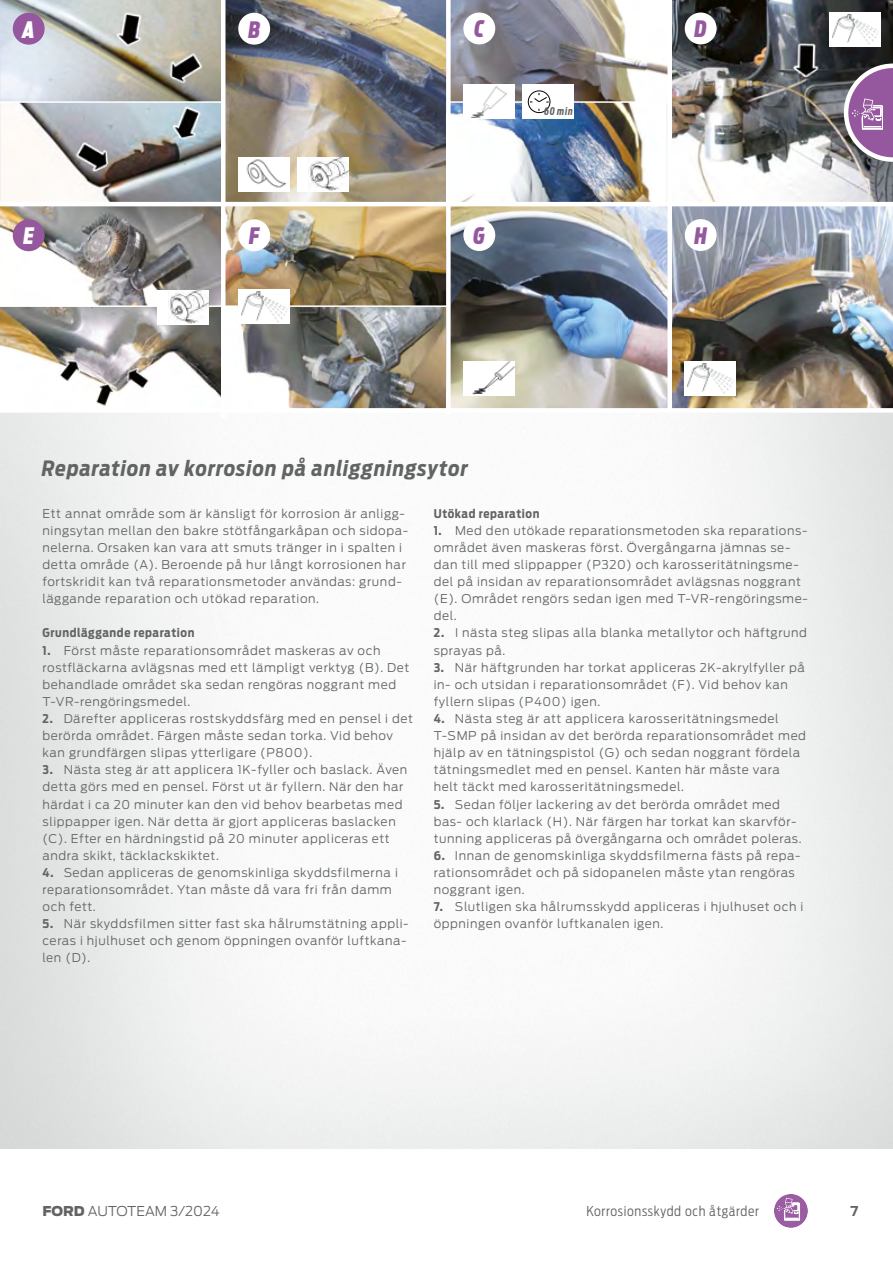
<style>
.page{position:relative;width:893px;height:1263px;background:#fff}
.page>*{position:absolute;margin:0;border:0;box-sizing:border-box;transform-origin:0 0}
.t1{font:italic 900 22.5px "Ford Antenna Extra Cond";color:#95589e}
.t2{font:italic 900 22.5px "Ford Antenna Extra Cond";color:#fff}
.t3{font:italic 700 21px "Ford Antenna Cond";letter-spacing:.045em;color:#626463}
.t4{font:300 13.5px "Ford Antenna Cond";letter-spacing:.05em;color:#626463}
.t5{font:300 13.5px "Ford Antenna";color:#626463}
.t6{font:700 13.5px "Ford Antenna";color:#626463}
.t7{font:300 12px/17.1px "Ford Antenna";letter-spacing:.05em;color:#626463}
.t8{font:700 12px "Ford Antenna Cond";letter-spacing:.05em;color:#626463}
.t9{font:italic 700 10.5px "Ford Antenna Extra Cond";color:#626463}
.s1{font-family:"Ford Antenna Cond";font-weight:700}
.s2{font-weight:900}
</style>
<div class="page">
<img style="left:1px;top:0;width:445px;height:408px">
<img style="left:451px;top:0;width:216px;height:101px">
<img style="left:451px;top:103px;width:205px;height:99px">
<img style="left:451px;top:206px;width:216px;height:202px">
<img style="left:672px;top:0;width:221px;height:408px">
<hr style="left:221px;top:0;width:4px;height:419px;background:#fff">
<div style="left:238px;top:157px;width:51px;height:34px;background:#fff"></div>
<img style="left:246px;top:159px;width:41px;height:29px">
<div style="left:829px;top:13px;width:51px;height:34px;background:#fff"></div>
<img style="left:832px;top:14px;width:47px;height:31px">
<div style="left:298px;top:157px;width:51px;height:34px;background:#fff"></div>
<img style="left:310px;top:157px;width:39px;height:33px">
<div style="left:463px;top:85px;width:51px;height:34px;background:#fff"></div>
<img style="left:471px;top:86px;width:35px;height:31px">
<div style="left:523px;top:85px;width:51px;height:34px;background:#fff"></div>
<div style="left:528px;top:91px;width:22px;height:22px;border:1px solid #060400;border-radius:50%"></div>
<svg style="left:530px;top:93px;width:19px;height:10px"></svg>
<hr style="left:0;top:305px;width:448px;height:2px;background:#fff">
<div style="left:238px;top:290px;width:51px;height:34px;background:#fff"></div>
<img style="left:241px;top:291px;width:47px;height:32px">
<div style="left:685px;top:361px;width:51px;height:34px;background:#fff"></div>
<img style="left:687px;top:362px;width:47px;height:32px">
<div style="left:463px;top:361px;width:51px;height:34px;background:#fff"></div>
<img style="left:472px;top:361px;width:42px;height:33px">
<div style="left:157px;top:290px;width:51px;height:34px;background:#fff"></div>
<img style="left:168px;top:290px;width:40px;height:33px">
<hr style="left:0;top:202px;width:893px;height:4px;background:#fff">
<hr style="left:0;top:101px;width:223px;height:2px;background:#fff">
<div style="left:238px;top:13px;width:32px;height:32px;background:#fff;border-radius:50%"></div>
<div style="left:238px;top:219px;width:32px;height:32px;background:#fff;border-radius:50%"></div>
<div style="left:463px;top:13px;width:32px;height:31px;background:#fff;border-radius:50%"></div>
<div style="left:463px;top:219px;width:32px;height:32px;background:#fff;border-radius:50%"></div>
<div style="left:685px;top:13px;width:32px;height:31px;background:#fff;border-radius:50%"></div>
<div style="left:685px;top:219px;width:32px;height:32px;background:#fff;border-radius:50%"></div>
<div style="left:13px;top:13px;width:32px;height:32px;background:#95589e;border-radius:50%"></div>
<div style="left:13px;top:219px;width:32px;height:32px;background:#95589e;border-radius:50%"></div>
<svg style="left:844px;top:64px;width:49px;height:98px;background:#99759f"></svg>
<div style="left:774px;top:1194px;width:34px;height:34px;background:#9b5da2;border-radius:50%"></div>
<svg style="left:777px;top:1197px;width:23px;height:23px"></svg>
<h1 class="t2" style="left:23px;top:9px;width:14px">A</h1>
<h1 class="t2" style="left:24px;top:216px;width:12px">E</h1>
<h1 class="t1" style="left:248px;top:9px;width:13px">B</h1>
<h1 class="t1" style="left:249px;top:216px;width:12px">F</h1>
<h1 class="t1" style="left:474px;top:9px;width:11px">C</h1>
<h1 class="t1" style="left:474px;top:216px;width:13px">G</h1>
<p class="t9" style="left:544px;top:102px;width:30px">60 min</p>
<h1 class="t1" style="left:695px;top:9px;width:14px">D</h1>
<h1 class="t1" style="left:694px;top:216px;width:14px">H</h1>
<h2 class="t3" style="left:42px;top:450px;width:428px">Reparation av korrosion på anliggningsytor</h2>
<p class="t7" style="left:43px;top:503px;width:367px">Ett annat område som är känsligt för korrosion är anligg&shy;ningsytan mellan den bakre stötfångarkåpan och sidopa&shy;nelerna. Orsaken kan vara att smuts tränger in i spalten i detta område (A). Beroende på hur långt korrosionen har fortskridit kan två reparationsmetoder användas: grund&shy;läggande reparation och utökad reparation.</p>
<p class="t8" style="left:43px;top:622px;width:154px">Grundläggande reparation</p>
<p class="t7" style="left:43px;top:640px;width:368px"><span class="s1">1.</span> Först måste reparationsområdet maskeras av och rostfläckarna avlägsnas med ett lämpligt verktyg (B). Det behandlade området ska sedan rengöras noggrant med T-VR-rengöringsmedel.</p>
<p class="t7" style="left:43px;top:709px;width:372px"><span class="s1">2.</span> Därefter appliceras rostskyddsfärg med en pensel i det berörda området. Färgen måste sedan torka. Vid behov kan grundfärgen slipas ytterligare (P800).</p>
<p class="t7" style="left:43px;top:760px;width:366px"><span class="s1">3.</span> Nästa steg är att applicera 1K-fyller och baslack. Även detta görs med en pensel. Först ut är fyllern. När den har härdat i ca 20 minuter kan den vid behov bearbetas med slippapper igen. När detta är gjort appliceras baslacken (C). Efter en härdningstid på 20 minuter appliceras ett andra skikt, täcklackskiktet.</p>
<p class="t7" style="left:43px;top:862px;width:357px"><span class="s1">4.</span> Sedan appliceras de genomskinliga skyddsfilmerna i reparationsområdet. Ytan måste då vara fri från damm och fett.</p>
<p class="t7" style="left:43px;top:914px;width:368px"><span class="s1">5.</span> När skyddsfilmen sitter fast ska hålrumstätning appli&shy;ceras i hjulhuset och genom öppningen ovanför luftkana&shy;len (D).</p>
<p class="t8" style="left:434px;top:503px;width:107px">Utökad reparation</p>
<p class="t7" style="left:434px;top:520px;width:376px"><span class="s1">1.</span> Med den utökade reparationsmetoden ska reparations&shy;området även maskeras först. Övergångarna jämnas se&shy;dan till med slippapper (P320) och karosseritätningsme&shy;del på insidan av reparationsområdet avlägsnas noggrant (E). Området rengörs sedan igen med T-VR-rengöringsme&shy;del.</p>
<p class="t7" style="left:434px;top:623px;width:375px"><span class="s1">2.</span> I nästa steg slipas alla blanka metallytor och häftgrund sprayas på.</p>
<p class="t7" style="left:434px;top:657px;width:373px"><span class="s1">3.</span> När häftgrunden har torkat appliceras 2K-akrylfyller på in- och utsidan i reparationsområdet (F). Vid behov kan fyllern slipas (P400) igen.</p>
<p class="t7" style="left:434px;top:709px;width:374px"><span class="s1">4.</span> Nästa steg är att applicera karosseritätningsmedel T-SMP på insidan av det berörda reparationsområdet med hjälp av en tätningspistol (G) och sedan noggrant fördela tätningsmedlet med en pensel. Kanten här måste vara helt täckt med karosseritätningsmedel.</p>
<p class="t7" style="left:434px;top:794px;width:369px"><span class="s1">5.</span> Sedan följer lackering av det berörda området med bas- och klarlack (H). När färgen har torkat kan skarvför&shy;tunning appliceras på övergångarna och området poleras.</p>
<p class="t7" style="left:434px;top:845px;width:368px"><span class="s1">6.</span> Innan de genomskinliga skyddsfilmerna fästs på repa&shy;rationsområdet och på sidopanelen måste ytan rengöras noggrant igen.</p>
<p class="t7" style="left:434px;top:897px;width:371px"><span class="s1">7.</span> Slutligen ska hålrumsskydd appliceras i hjulhuset och i öppningen ovanför luftkanalen igen.</p>
<p class="t4" style="left:586px;top:1200px;width:174px">Korrosionsskydd och åtgärder</p>
<p class="t5" style="left:43px;top:1200px;width:179px"><span class="s2">FORD</span> AUTOTEAM 3/2024</p>
<p class="t6" style="left:850px;top:1199px;width:9px">7</p>
</div>
